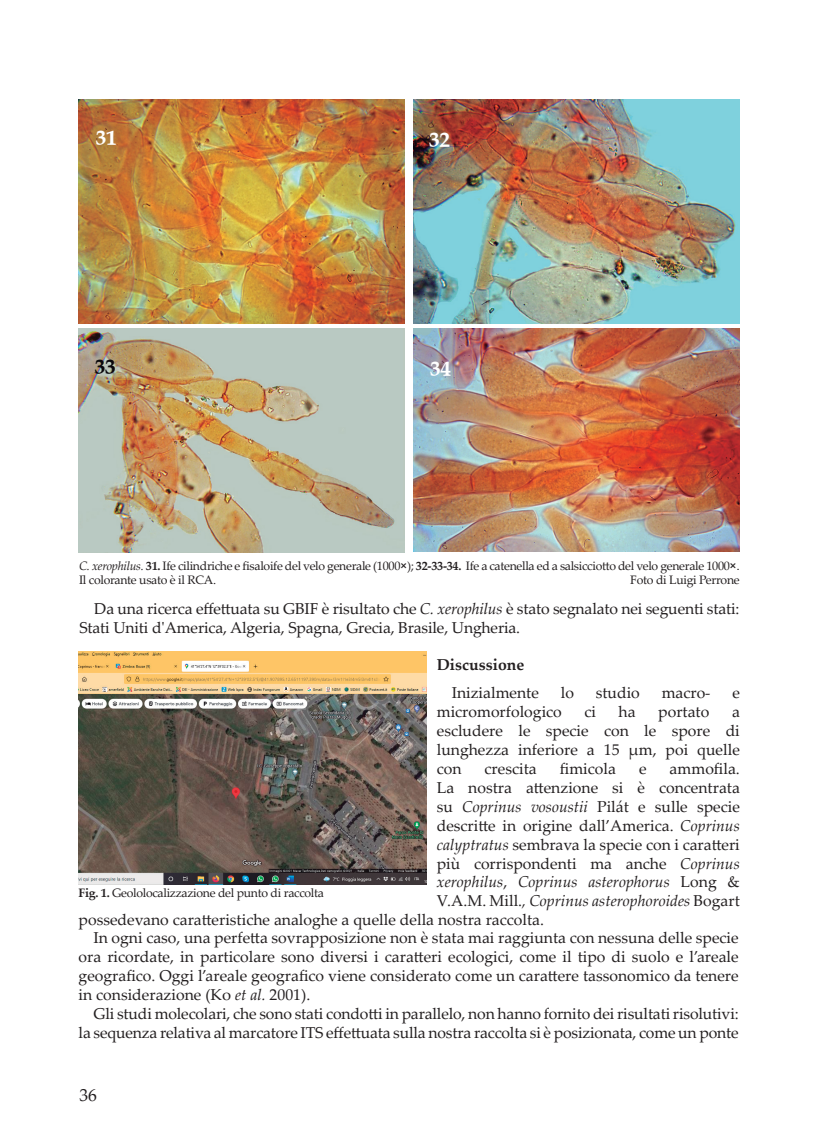
<style>
.page{position:relative;width:819px;height:1141px;background:#fff}
.page>*{position:absolute;margin:0;border:0;box-sizing:border-box;transform-origin:0 0}
.t1{font:700 35px "Palatino Linotype";color:#fff}
.t2{font:700 35px "Palatino Linotype";color:#0b090d}
.t3{font:17.5px "Palatino Linotype";color:#231f20}
.t4{font:15.75px/18.9px "Palatino Linotype";color:#231f20;text-align:justify}
.t5{font:700 15.75px "Palatino Linotype";color:#231f20}
.t6{font:12.25px/14.7px "Palatino Linotype";letter-spacing:-.025em;color:#231f20}
.s1{font-style:italic}
.s2{font-weight:700}
.s3{font-family:"Arial"}
</style>
<div class="page">
<img style="left:79px;top:99px;width:325px;height:225px">
<img style="left:79px;top:328px;width:325px;height:224px">
<img style="left:414px;top:99px;width:325px;height:225px">
<img style="left:414px;top:328px;width:325px;height:224px">
<img style="left:79px;top:652px;width:347px;height:233px">
<h1 class="t1" style="left:95px;top:105px;width:23px">31</h1>
<h1 class="t2" style="left:94px;top:333px;width:23px">33</h1>
<h1 class="t1" style="left:429px;top:106px;width:23px">32</h1>
<h1 class="t1" style="left:429px;top:335px;width:23px">34</h1>
<p class="t6" style="left:79px;top:558px;width:662px"><span class="s1">C. xerophilus.</span> <span class="s2">31.</span> Ife cilindriche e fisaloife del velo generale (1000<span class="s3">×</span>); <span class="s2">32-33-34.</span> Ife a catenella ed a salsicciotto del velo generale 1000<span class="s3">×.<br></span>Il colorante usato è il RCA.</p>
<p class="t6" style="left:630px;top:572px;width:111px">Foto di Luigi Perrone</p>
<p class="t4" style="left:79px;top:599px;width:661px;text-indent:15px">Da una ricerca effettuata su GBIF è risultato che <span class="s1">C. xerophilus</span> è stato segnalato nei seguenti stati:<br>Stati Uniti d'America, Algeria, Spagna, Grecia, Brasile, Ungheria.</p>
<p class="t5" style="left:437px;top:653px;width:89px">Discussione</p>
<p class="t4" style="left:451px;top:683px;width:89px">Inizialmente</p>
<p class="t4" style="left:560px;top:683px;width:15px">lo</p>
<p class="t4" style="left:595px;top:683px;width:46px">studio</p>
<p class="t4" style="left:661px;top:683px;width:50px">macro-</p>
<p class="t4" style="left:732px;top:683px;width:9px">e</p>
<p class="t4" style="left:437px;top:702px;width:126px">micromorfologico</p>
<p class="t4" style="left:584px;top:702px;width:13px">ci</p>
<p class="t4" style="left:618px;top:702px;width:19px">ha</p>
<p class="t4" style="left:658px;top:702px;width:53px">portato</p>
<p class="t4" style="left:437px;top:702px;width:304px;text-indent:295px">a escludere le specie con le spore di lunghezza inferiore a 15 µm, poi quelle con</p>
<p class="t4" style="left:437px;top:759px;width:304px;text-indent:233px">ammofila.<br>La nostra attenzione si è concentrata su <span class="s1">Coprinus vosoustii</span> Pilát e sulle specie descritte in origine dall’America. <span class="s1">Coprinus calyptratus</span> sembrava la specie con i caratteri più corrispondenti ma anche <span class="s1">Coprinus xerophilus</span>, <span class="s1">Coprinus asterophorus</span> Long &amp; V.A.M. Mill.<span class="s1">, Coprinus asterophoroides</span> Bogart</p>
<p class="t4" style="left:484px;top:759px;width:54px">crescita</p>
<p class="t4" style="left:559px;top:759px;width:58px">fimicola</p>
<p class="t4" style="left:639px;top:759px;width:9px">e</p>
<p class="t6" style="left:79px;top:885px;width:247px"><span class="s2">Fig. 1.</span> Geololocalizzazione del punto di raccolta</p>
<p class="t4" style="left:79px;top:909px;width:467px">possedevano caratteristiche analoghe a quelle della nostra raccolta.</p>
<p class="t4" style="left:93px;top:928px;width:646px">In ogni caso, una perfetta sovrapposizione non è stata mai raggiunta con nessuna delle specie</p>
<p class="t4" style="left:79px;top:947px;width:661px">ora ricordate, in particolare sono diversi i caratteri ecologici, come il tipo di suolo e l’areale</p>
<p class="t4" style="left:79px;top:966px;width:661px">geografico. Oggi l’areale geografico viene considerato come un carattere tassonomico da tenere</p>
<p class="t4" style="left:79px;top:985px;width:233px">in considerazione (Ko <span class="s1">et al.</span> 2001).</p>
<p class="t4" style="left:93px;top:1004px;width:646px">Gli studi molecolari, che sono stati condotti in parallelo, non hanno fornito dei risultati risolutivi:</p>
<p class="t4" style="left:79px;top:1022px;width:661px">la sequenza relativa al marcatore ITS effettuata sulla nostra raccolta si è posizionata, come un ponte</p>
<p class="t3" style="left:79px;top:1083px;width:19px">36</p>
</div>
